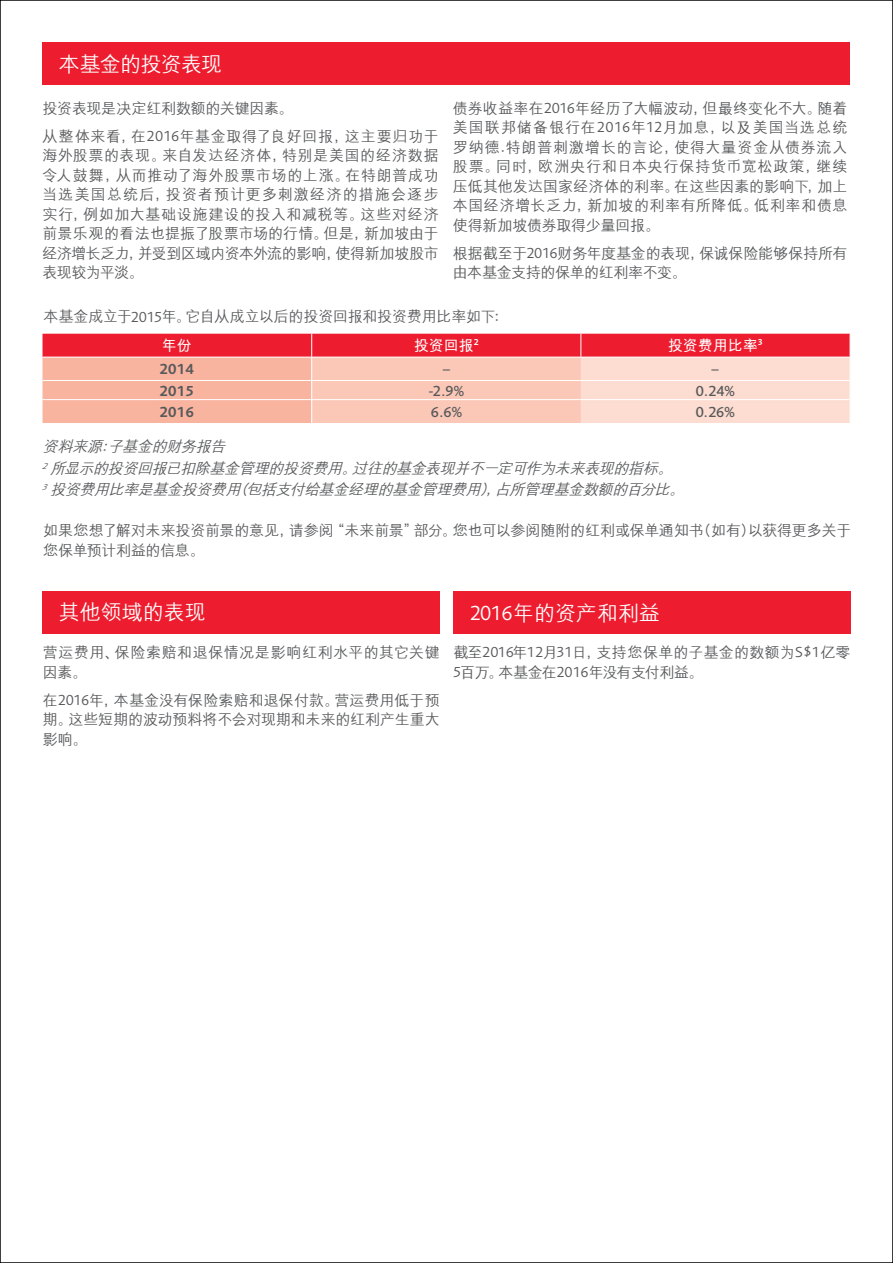
<style>
.page{position:relative;width:893px;height:1263px;background:#fff}
.page>*{position:absolute;margin:0;border:0;box-sizing:border-box;transform-origin:0 0}
.t1{font:500 21px "M Hei GB";color:#fff}
.t2{font:500 21px "M Hei GB";letter-spacing:-.035em;color:#fff}
.t3{font:500 15px/19.5px "M Hei GB";letter-spacing:-.005em;color:#58595b;text-align:justify}
.t4{font:italic 500 15px/21.6px "M Hei GB";color:#58595b}
.t5{font:500 15px/28px "M Hei GB";letter-spacing:.02em;color:#58595b}
.t6{font:500 15px/19.5px "M Hei GB";letter-spacing:.035em;color:#58595b}
.t7{font:500 15px "Pru Sans";color:#58595b}
.t8{font:700 15px "M Hei GB";color:#fff}
.t9{font:600 15px "Pru Sans";color:#58595b}
.s1{font-family:"Pru Sans";font-weight:400}
</style>
<div class="page">
<div style="left:43px;top:42px;width:807px;height:43px;background:#ed1c2e"></div>
<div style="left:43px;top:591px;width:397px;height:42px;background:#ed1c2e"></div>
<div style="left:453px;top:591px;width:397px;height:42px;background:#ed1c2e"></div>
<svg style="left:43px;top:334px;width:807px;height:89px;background:#f79e97"></svg>
<h1 class="t2" style="left:59px;top:53px;width:165px">本基金的投资表现</h1>
<p class="t5" style="left:43px;top:94px;width:398px">投资表现是决定红利数额的关键因素。<br>从整体来看，在<span class="s1">2016</span>年基金取得了良好回报，这主要归功于</p>
<p class="t3" style="left:43px;top:146px;width:398px">海外股票的表现。来自发达经济体，特别是美国的经济数据令人鼓舞，从而推动了海外股票市场的上涨。在特朗普成功当选美国总统后，投资者预计更多刺激经济的措施会逐步实行，例如加大基础设施建设的投入和减税等。这些对经济前景乐观的看法也提振了股票市场的行情。但是，新加坡由于经济增长乏力，并受到区域内资本外流的影响，使得新加坡股市表现较为平淡。</p>
<p class="t3" style="left:453px;top:98px;width:396px">债券收益率在<span class="s1">2016</span>年经历了大幅波动，但最终变化不大。随着美国联邦储备银行在<span class="s1">2016</span>年<span class="s1">12</span>月加息，以及美国当选总统罗纳德.特朗普刺激增长的言论，使得大量资金从债券流入股票。同时，欧洲央行和日本央行保持货币宽松政策，继续压低其他发达国家经济体的利率。在这些因素的影响下，加上本国经济增长乏力，新加坡的利率有所降低。低利率和债息使得新加坡债券取得少量回报。</p>
<p class="t3" style="left:453px;top:243px;width:396px">根据截至于<span class="s1">2016</span>财务年度基金的表现，保诚保险能够保持所有由本基金支持的保单的红利率不变。</p>
<p class="t3" style="left:43px;top:307px;width:467px">本基金成立于<span class="s1">2015</span>年。它自从成立以后的投资回报和投资费用比率如下：</p>
<p class="t8" style="left:162px;top:338px;width:31px">年份</p>
<p class="t8" style="left:414px;top:338px;width:67px">投资回报<sup>2</sup></p>
<p class="t8" style="left:668px;top:338px;width:97px">投资费用比率<sup>3</sup></p>
<p class="t9" style="left:160px;top:361px;width:36px">2014</p>
<p class="t7" style="left:442px;top:361px;width:10px">–</p>
<p class="t7" style="left:711px;top:361px;width:10px">–</p>
<p class="t9" style="left:160px;top:382px;width:36px">2015</p>
<p class="t7" style="left:429px;top:382px;width:37px">-2.9%</p>
<p class="t7" style="left:696px;top:382px;width:40px">0.24%</p>
<p class="t9" style="left:160px;top:403px;width:36px">2016</p>
<p class="t7" style="left:431px;top:403px;width:32px">6.6%</p>
<p class="t7" style="left:696px;top:403px;width:41px">0.26%</p>
<p class="t4" style="left:43px;top:436px;width:647px">资料来源：子基金的财务报告<br><sup>2</sup> 所显示的投资回报已扣除基金管理的投资费用。过往的基金表现并不一定可作为未来表现的指标。<br><sup>3</sup> 投资费用比率是基金投资费用（包括支付给基金经理的基金管理费用），占所管理基金数额的百分比。</p>
<p class="t3" style="left:43px;top:521px;width:810px">如果您想了解对未来投资前景的意见，请参阅“未来前景”部分。您也可以参阅随附的红利或保单通知书（如有）以获得更多关于您保单预计利益的信息。</p>
<h1 class="t1" style="left:59px;top:602px;width:149px">其他领域的表现</h1>
<h1 class="t1" style="left:470px;top:602px;width:191px"><span class="s1">2016</span>年的资产和利益</h1>
<p class="t3" style="left:453px;top:643px;width:399px">截至<span class="s1">2016</span>年<span class="s1">12</span>月<span class="s1">31</span>日，支持您保单的子基金的数额为<span class="s1">S$1</span>亿零<br><span class="s1">5</span>百万。本基金在<span class="s1">2016</span>年没有支付利益。</p>
<p class="t6" style="left:43px;top:643px;width:398px">营运费用、保险索赔和退保情况是影响红利水平的其它关键因素。</p>
<p class="t3" style="left:43px;top:690px;width:398px">在<span class="s1">2016</span>年，本基金没有保险索赔和退保付款。营运费用低于预期。这些短期的波动预料将不会对现期和未来的红利产生重大影响。</p>
</div>
